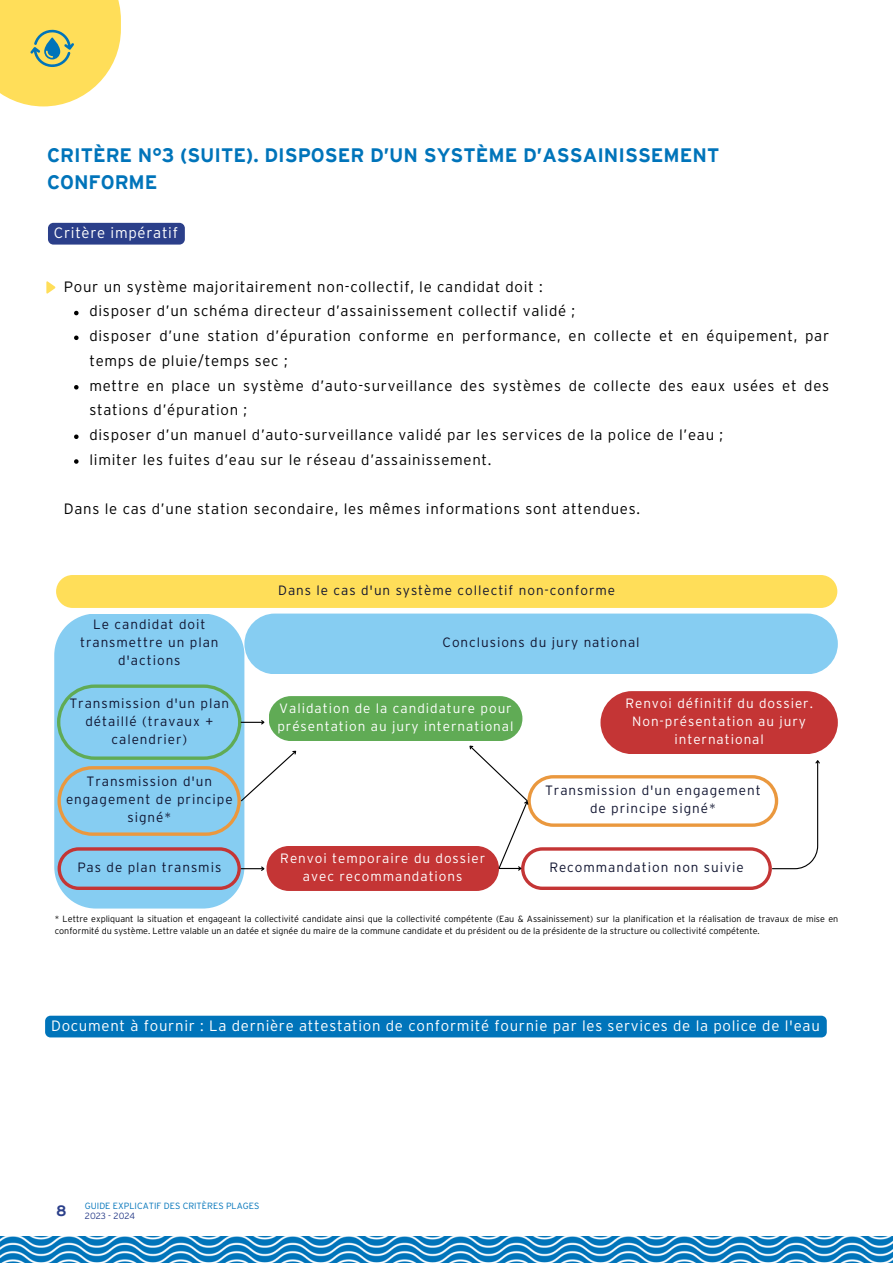
<style>
.page{position:relative;width:893px;height:1264px;background:#fff}
.page>*{position:absolute;margin:0;border:0;box-sizing:border-box;transform-origin:0 0}
.t1{font:700 19.5px/27px "Interstate";color:#0074ba}
.t2{font:300 15px/24.8px "Interstate";letter-spacing:.045em;color:#000}
.t3{font:300 15px "Interstate";letter-spacing:.045em;color:#fff}
.t4{font:700 15px "Interstate";color:#2b3f8a}
.t5{font:300 13.5px/18px "Interstate";letter-spacing:.07em;color:#101430;text-align:center}
.t6{font:300 13.5px/18px "Interstate";letter-spacing:.07em;color:#fff;text-align:center}
.t7{font:300 9px/12px "Interstate";color:#000}
.t8{font:300 9px "Interstate";color:#0074ba}
.t9{font:300 9px "Interstate";color:#2b3f8a}
</style>
<div class="page">
<img style="left:0;top:1236px;width:892px;height:26px">
<div style="left:56px;top:575px;width:781px;height:33px;background:#ffde59;border-radius:16px"></div>
<svg style="left:54px;top:614px;width:190px;height:294px;background:#8fd0f1"></svg>
<div style="left:244px;top:613px;width:593px;height:61px;background:#86cdf2;border-radius:30px"></div>
<div style="left:268px;top:696px;width:254px;height:45px;background:#60ab55;border-radius:22px"></div>
<div style="left:266px;top:846px;width:233px;height:45px;background:#c43535;border-radius:22px"></div>
<div style="left:600px;top:691px;width:237px;height:63px;background:#c43535;border-radius:31px"></div>
<svg style="left:57px;top:684px;width:242px;height:151px"></svg>
<svg style="left:58px;top:847px;width:207px;height:43px;background:#9bb9d5"></svg>
<svg style="left:469px;top:742px;width:351px;height:148px"></svg>
<div style="left:45px;top:1015px;width:781px;height:22px;background:#0074ba"></div>
<svg style="left:74px;top:311px;width:5px;height:4px"></svg>
<svg style="left:74px;top:335px;width:5px;height:5px"></svg>
<svg style="left:74px;top:385px;width:5px;height:4px"></svg>
<svg style="left:74px;top:434px;width:5px;height:5px"></svg>
<svg style="left:74px;top:459px;width:5px;height:5px"></svg>
<svg style="left:46px;top:281px;width:9px;height:13px"></svg>
<div style="left:48px;top:223px;width:137px;height:21px;background:#2b3f8a;border-radius:5px"></div>
<svg style="left:0;top:0;width:121px;height:106px;background:#f4dd6f"></svg>
<p class="t1" style="left:47px;top:142px;width:673px">CRITÈRE N°3 (SUITE). DISPOSER D’UN SYSTÈME D’ASSAINISSEMENT<br>CONFORME</p>
<p class="t3" style="left:54px;top:226px;width:126px">Critère impératif</p>
<p class="t2" style="left:64px;top:275px;width:480px">Pour un système majoritairement non-collectif, le candidat doit :</p>
<p class="t2" style="left:89px;top:299px;width:487px">disposer d’un schéma directeur d’assainissement collectif validé ;</p>
<p class="t2" style="left:89px;top:324px;width:741px">disposer d’une station d’épuration conforme en performance, en collecte et en équipement, par temps de pluie/temps sec ;</p>
<p class="t2" style="left:89px;top:374px;width:741px">mettre en place un système d’auto-surveillance des systèmes de collecte des eaux usées et des stations d’épuration ;</p>
<p class="t2" style="left:89px;top:423px;width:635px">disposer d’un manuel d’auto-surveillance validé par les services de la police de l’eau ;</p>
<p class="t2" style="left:89px;top:448px;width:403px">limiter les fuites d’eau sur le réseau d’assainissement.</p>
<p class="t2" style="left:64px;top:497px;width:577px">Dans le cas d’une station secondaire, les mêmes informations sont attendues.</p>
<p class="t5" style="left:80px;top:616px;width:140px">Le candidat doit transmettre un plan d'actions</p>
<p class="t5" style="left:69px;top:695px;width:161px">Transmission d'un plan détaillé (travaux + calendrier)</p>
<p class="t5" style="left:66px;top:773px;width:168px">Transmission d'un engagement de principe signé*</p>
<p class="t5" style="left:77px;top:859px;width:145px">Pas de plan transmis</p>
<p class="t5" style="left:278px;top:582px;width:338px">Dans le cas d'un système collectif non-conforme</p>
<p class="t5" style="left:442px;top:634px;width:198px">Conclusions du jury national</p>
<p class="t6" style="left:277px;top:700px;width:237px;text-align:left">Validation de la candidature pour présentation au jury international</p>
<p class="t6" style="left:280px;top:849px;width:206px">Renvoi temporaire du dossier avec recommandations</p>
<p class="t6" style="left:625px;top:695px;width:189px">Renvoi définitif du dossier.</p>
<p class="t6" style="left:632px;top:713px;width:175px">Non-présentation au jury international</p>
<p class="t5" style="left:545px;top:782px;width:217px">Transmission d'un engagement de principe signé*</p>
<p class="t5" style="left:549px;top:859px;width:196px">Recommandation non suivie</p>
<p class="t7" style="left:55px;top:913px;width:785px">* Lettre expliquant la situation et engageant la collectivité candidate ainsi que la collectivité compétente (Eau &amp; Assainissement) sur la planification et la réalisation de travaux de mise en conformité du système. Lettre valable un an datée et signée du maire de la commune candidate et du président ou de la présidente de la structure ou collectivité compétente.</p>
<p class="t3" style="left:51px;top:1019px;width:770px">Document à fournir : La dernière attestation de conformité fournie par les services de la police de l'eau</p>
<p class="t8" style="left:85px;top:1201px;width:176px">GUIDE EXPLICATIF DES CRITÈRES PLAGES</p>
<p class="t4" style="left:56px;top:1202px;width:12px">8</p>
<p class="t9" style="left:85px;top:1211px;width:52px">2023 - 2024</p>
</div>
